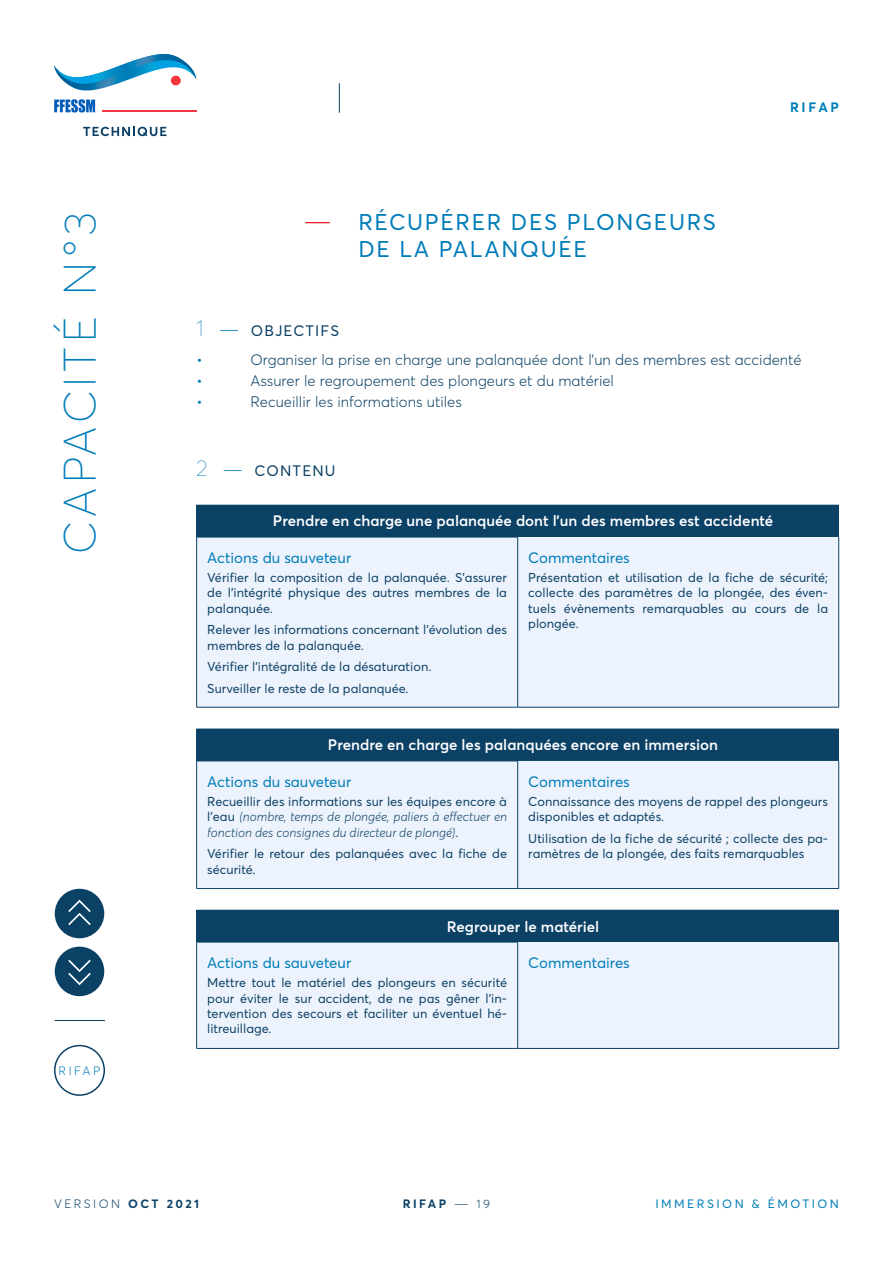
<style>
.page{position:relative;width:893px;height:1263px;background:#fff}
.page>*{position:absolute;margin:0;border:0;box-sizing:border-box;transform-origin:0 0}
.t1{font:100 45px "Averta";letter-spacing:.105em;color:#007db9}
.t2{font:22.5px/27px "Averta";letter-spacing:.075em;color:#007db9}
.t3{font:300 15px "Averta";color:#0c4166}
.t4{font:600 15px "Averta";color:#fff}
.t5{font:15px "Averta";color:#007db9}
.t6{font:15px/29.4px "Averta";letter-spacing:.075em;color:#0c4166}
.t7{font:700 13.5px "Averta";letter-spacing:.205em;color:#007db9}
.t8{font:12.75px/15.3px "Averta";color:#0c4166}
.t9{font:italic 300 12.75px/15.3px "Averta";color:#0c4166;text-align:justify}
.t10{font:12px "Averta";letter-spacing:.205em;color:#007db9}
.t11{font:300 12px "Averta";letter-spacing:.205em;color:#0c4166}
.t12{font:700 12px "Averta";letter-spacing:.205em;color:#0c4166}
.t13{font:300 12px "Averta";letter-spacing:.205em;color:#007db9}
.s1{font-weight:300;color:#e30613}
.s2{font-weight:100;font-size:22.5px;color:#007db9}
.s3{font-weight:300;font-size:16.5px;color:#007db9}
.s4{color:#007db9}
.s5{font-weight:400;font-style:normal}
.s6{font-weight:700}
.s7{font-weight:300}
</style>
<div class="page">
<svg style="left:54px;top:54px;width:142px;height:58px"></svg>
<svg style="left:83px;top:127px;width:84px;height:9px"></svg>
<hr style="left:339px;top:83px;width:1px;height:30px;background:#0c4166">
<div style="left:197px;top:505px;width:642px;height:32px;background:#0c4166"></div>
<div style="left:197px;top:537px;width:641px;height:170px;background:#edf3fc"></div>
<hr style="left:196px;top:505px;width:1px;height:32px;background:#0c4166">
<hr style="left:196px;top:537px;width:1px;height:170px;background:#0c4166">
<hr style="left:196px;top:537px;width:322px;height:1px;background:#0c4166">
<hr style="left:196px;top:707px;width:322px;height:1px;background:#0c4166">
<hr style="left:517px;top:537px;width:1px;height:170px;background:#0c4166">
<hr style="left:838px;top:537px;width:1px;height:170px;background:#0c4166">
<hr style="left:518px;top:707px;width:321px;height:1px;background:#0c4166">
<div style="left:197px;top:729px;width:642px;height:32px;background:#0c4166"></div>
<div style="left:197px;top:761px;width:641px;height:127px;background:#edf3fc"></div>
<hr style="left:196px;top:729px;width:1px;height:32px;background:#0c4166">
<hr style="left:196px;top:761px;width:1px;height:127px;background:#0c4166">
<hr style="left:196px;top:761px;width:322px;height:1px;background:#0c4166">
<hr style="left:196px;top:888px;width:322px;height:1px;background:#0c4166">
<hr style="left:517px;top:761px;width:1px;height:127px;background:#0c4166">
<hr style="left:838px;top:761px;width:1px;height:127px;background:#0c4166">
<hr style="left:518px;top:888px;width:321px;height:1px;background:#0c4166">
<div style="left:197px;top:910px;width:642px;height:32px;background:#0c4166"></div>
<div style="left:197px;top:942px;width:641px;height:106px;background:#edf3fc"></div>
<hr style="left:196px;top:910px;width:1px;height:32px;background:#0c4166">
<hr style="left:196px;top:942px;width:1px;height:106px;background:#0c4166">
<hr style="left:196px;top:942px;width:322px;height:1px;background:#0c4166">
<hr style="left:196px;top:1048px;width:322px;height:1px;background:#0c4166">
<hr style="left:517px;top:942px;width:1px;height:106px;background:#0c4166">
<hr style="left:838px;top:942px;width:1px;height:106px;background:#0c4166">
<hr style="left:518px;top:1048px;width:321px;height:1px;background:#0c4166">
<div style="left:55px;top:889px;width:49px;height:49px;background:#0c4166;border-radius:50%"></div>
<svg style="left:68px;top:900px;width:23px;height:25px"></svg>
<div style="left:55px;top:947px;width:49px;height:49px;background:#0c4166;border-radius:50%"></div>
<svg style="left:68px;top:960px;width:23px;height:25px"></svg>
<hr style="left:55px;top:1020px;width:50px;height:1px;background:#0c4166">
<div style="left:54px;top:1045px;width:51px;height:51px;border:2px solid #0c4166;border-radius:50%"></div>
<h1 class="t1" style="left:52px;top:554px;width:343px;rotate:-90deg">CAPACITÉ N°3</h1>
<p class="t13" style="left:59px;top:1063px;width:43px">RIFAP</p>
<h2 class="t2" style="left:358px;top:208px;width:359px;text-indent:-54px"><span class="s1">―</span> RÉCUPÉRER DES PLONGEURS<br>DE LA PALANQUÉE</h2>
<p class="t7" style="left:790px;top:99px;width:50px">RIFAP</p>
<p class="t6" style="left:196px;top:316px;width:144px"><span class="s2">1</span> <span class="s3">―</span> OBJECTIFS <span class="s4">•</span></p>
<p class="t3" style="left:250px;top:351px;width:553px">Organiser la prise en charge une palanquée dont l’un des membres est accidenté</p>
<p class="t5" style="left:196px;top:372px;width:8px">•</p>
<p class="t3" style="left:250px;top:372px;width:365px">Assurer le regroupement des plongeurs et du matériel</p>
<p class="t5" style="left:196px;top:393px;width:8px">•</p>
<p class="t3" style="left:250px;top:393px;width:213px">Recueillir les informations utiles</p>
<p class="t6" style="left:196px;top:456px;width:141px"><span class="s2">2</span> <span class="s3">―</span> CONTENU</p>
<p class="t4" style="left:273px;top:512px;width:502px">Prendre en charge une palanquée dont l’un des membres est accidenté</p>
<p class="t5" style="left:207px;top:548px;width:146px">Actions du sauveteur</p>
<p class="t8" style="left:207px;top:570px;width:301px;text-align:justify">Vérifier la composition de la palanquée. S’assurer de l’intégrité physique des autres membres de la palanquée.</p>
<p class="t8" style="left:207px;top:622px;width:301px">Relever les informations concernant l’évolution des membres de la palanquée.</p>
<p class="t8" style="left:207px;top:656px;width:226px;line-height:21.6px">Vérifier l’intégralité de la désaturation.<br>Surveiller le reste de la palanquée.</p>
<p class="t5" style="left:528px;top:548px;width:103px">Commentaires</p>
<p class="t8" style="left:528px;top:570px;width:301px;text-align:justify">Présentation et utilisation de la fiche de sécurité; collecte des paramètres de la plongée, des éven&shy;tuels évènements remarquables au cours de la plongée.</p>
<p class="t4" style="left:328px;top:736px;width:392px">Prendre en charge les palanquées encore en immersion</p>
<p class="t5" style="left:207px;top:772px;width:146px">Actions du sauveteur</p>
<p class="t9" style="left:207px;top:794px;width:301px"><span class="s5">Recueillir des informations sur les équipes encore à l’eau</span> (nombre, temps de plongée, paliers à effectuer en fonction des consignes du directeur de plongé)<span class="s5">.</span></p>
<p class="t8" style="left:207px;top:846px;width:301px">Vérifier le retour des palanquées avec la fiche de sécurité.</p>
<p class="t5" style="left:528px;top:772px;width:103px">Commentaires</p>
<p class="t8" style="left:528px;top:794px;width:301px">Connaissance des moyens de rappel des plongeurs disponibles et adaptés.</p>
<p class="t8" style="left:528px;top:831px;width:301px">Utilisation de la fiche de sécurité ; collecte des pa&shy;ramètres de la plongée, des faits remarquables</p>
<p class="t4" style="left:447px;top:917px;width:154px">Regrouper le matériel</p>
<p class="t5" style="left:207px;top:953px;width:146px">Actions du sauveteur</p>
<p class="t8" style="left:207px;top:975px;width:301px;text-align:justify">Mettre tout le matériel des plongeurs en sécurité pour éviter le sur accident, de ne pas gêner l’in&shy;tervention des secours et faciliter un éventuel hé&shy;litreuillage.</p>
<p class="t5" style="left:528px;top:953px;width:103px">Commentaires</p>
<p class="t11" style="left:54px;top:1196px;width:147px">VERSION <span class="s6">OCT 2021</span></p>
<p class="t12" style="left:403px;top:1196px;width:89px">RIFAP <span class="s7">― 19</span></p>
<p class="t10" style="left:655px;top:1196px;width:185px">IMMERSION &amp; ÉMOTION</p>
</div>
